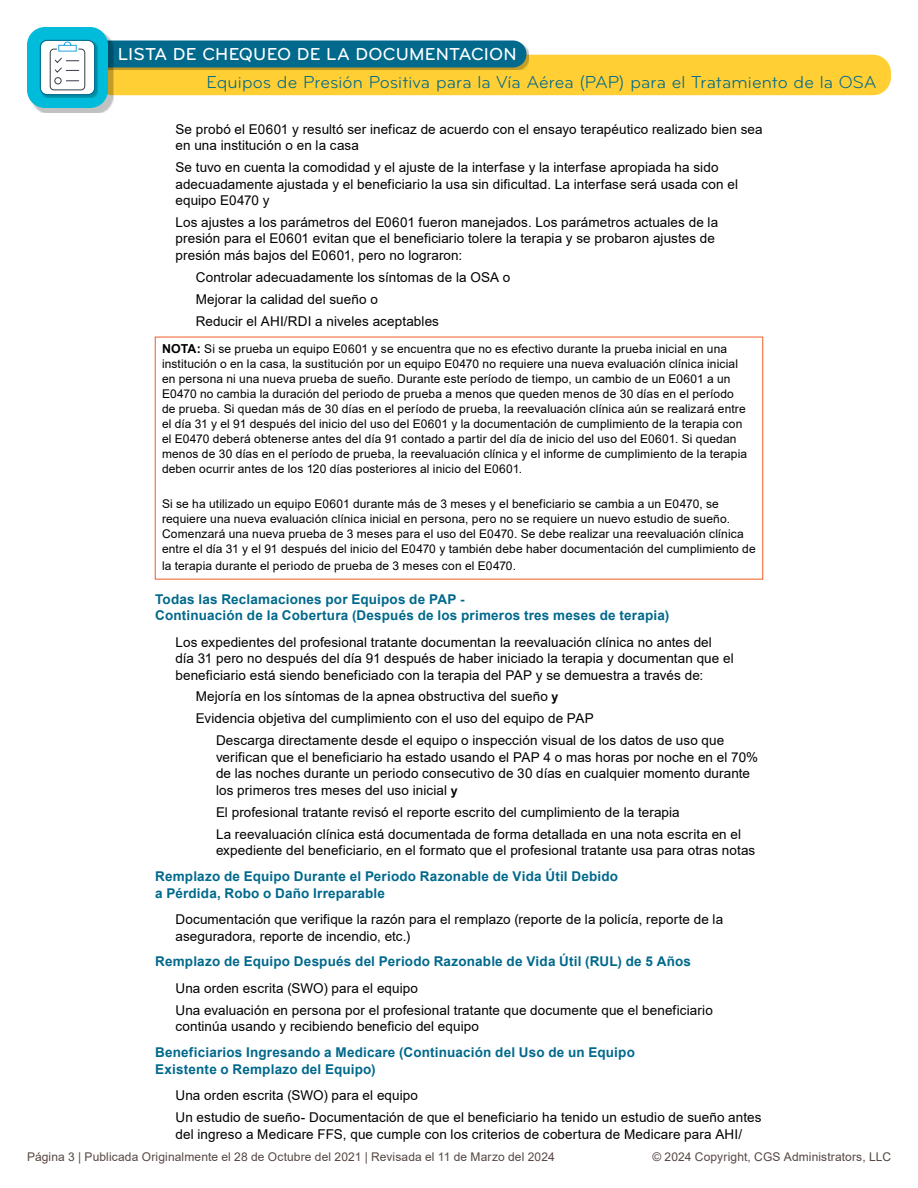
<style>
.page{position:relative;width:918px;height:1188px;background:#fff}
.page>*{position:absolute;margin:0;border:0;box-sizing:border-box;transform-origin:0 0}
.t1{font:18px "Bryant Pro";letter-spacing:.005em;color:#00698c}
.t2{font:500 18px "Bryant Pro";letter-spacing:.01em;color:#fff}
.t3{font:13.5px/16.5px "Arial";letter-spacing:.005em;color:#000}
.t4{font:700 13.5px/16.5px "Arial";letter-spacing:.015em;color:#00698c}
.t5{font:12px/15px "Arial";letter-spacing:.01em;color:#000}
.t6{font:12px "Arial";letter-spacing:.01em;color:#554742}
.s1{font-weight:700;font-size:12.3px}
</style>
<div class="page">
<div style="left:94px;top:55px;width:797px;height:40px;background:#ffcf34;border-radius:18px"></div>
<div style="left:96px;top:43px;width:433px;height:27px;background:#000;opacity:.25"></div>
<div style="left:94px;top:40px;width:432px;height:28px;background:#00698c;border-radius:14px"></div>
<div style="left:32px;top:32px;width:83px;height:81px;background:#000;opacity:.25"></div>
<div style="left:27px;top:27px;width:81px;height:81px;background:#00bcda;border-radius:18px"></div>
<div style="left:42px;top:42px;width:56px;height:56px;background:#000;opacity:.25"></div>
<div style="left:40px;top:40px;width:55px;height:55px;background:#fff;border-radius:7px"></div>
<div style="left:50px;top:49px;width:35px;height:41px;border:1px solid #3a3b47;border-radius:4px"></div>
<svg style="left:54px;top:42px;width:25px;height:43px"></svg>
<div style="left:40px;top:40px;width:55px;height:55px;border:1px solid #00698c;border-radius:7px"></div>
<h1 class="t2" style="left:118px;top:43px;width:401px">LISTA DE CHEQUEO DE LA DOCUMENTACION</h1>
<h1 class="t1" style="left:207px;top:72px;width:672px">Equipos de Presión Positiva para la Vía Aérea (PAP) para el Tratamiento de la OSA</h1>
<p class="t3" style="left:176px;top:121px;width:589px">Se probó el E0601 y resultó ser ineficaz de acuerdo con el ensayo terapéutico realizado bien sea en una institución o en la casa</p>
<p class="t3" style="left:176px;top:159px;width:564px">Se tuvo en cuenta la comodidad y el ajuste de la interfase y la interfase apropiada ha sido adecuadamente ajustada y el beneficiario la usa sin dificultad. La interfase será usada con el equipo E0470 y</p>
<p class="t3" style="left:176px;top:214px;width:544px">Los ajustes a los parámetros del E0601 fueron manejados. Los parámetros actuales de la presión para el E0601 evitan que el beneficiario tolere la terapia y se probaron ajustes de presión más bajos del E0601, pero no lograron:</p>
<p class="t3" style="left:196px;top:266px;width:316px;line-height:21.9px">Controlar adecuadamente los síntomas de la OSA o<br>Mejorar la calidad del sueño o<br>Reducir el AHI/RDI a niveles aceptables</p>
<p class="t5" style="left:162px;top:341px;width:587px"><span class="s1">NOTA:</span> Si se prueba un equipo E0601 y se encuentra que no es efectivo durante la prueba inicial en una institución o en la casa, la sustitución por un equipo E0470 no requiere una nueva evaluación clínica inicial en persona ni una nueva prueba de sueño. Durante este período de tiempo, un cambio de un E0601 a un E0470 no cambia la duración del periodo de prueba a menos que queden menos de 30 días en el período de prueba. Si quedan más de 30 días en el período de prueba, la reevaluación clínica aún se realizará entre el día 31 y el 91 después del inicio del uso del E0601 y la documentación de cumplimiento de la terapia con el E0470 deberá obtenerse antes del día 91 contado a partir del día de inicio del uso del E0601. Si quedan menos de 30 días en el período de prueba, la reevaluación clínica y el informe de cumplimiento de la terapia deben ocurrir antes de los 120 días posteriores al inicio del E0601.</p>
<p class="t5" style="left:162px;top:496px;width:595px">Si se ha utilizado un equipo E0601 durante más de 3 meses y el beneficiario se cambia a un E0470, se requiere una nueva evaluación clínica inicial en persona, pero no se requiere un nuevo estudio de sueño.<br>Comenzará una nueva prueba de 3 meses para el uso del E0470. Se debe realizar una reevaluación clínica entre el día 31 y el 91 después del inicio del E0470 y también debe haber documentación del cumplimiento de</p>
<p class="t5" style="left:162px;top:558px;width:356px">la terapia durante el periodo de prueba de 3 meses con el E0470.</p>
<p class="t4" style="left:155px;top:591px;width:515px">Todas las Reclamaciones por Equipos de PAP -<br>Continuación de la Cobertura (Después de los primeros tres meses de terapia)</p>
<p class="t3" style="left:176px;top:634px;width:560px">Los expedientes del profesional tratante documentan la reevaluación clínica no antes del día 31 pero no después del día 91 después de haber iniciado la terapia y documentan que el beneficiario está siendo beneficiado con la terapia del PAP y se demuestra a través de:</p>
<p class="t3" style="left:196px;top:688px;width:364px">Mejoría en los síntomas de la apnea obstructiva del sueño <span class="s1">y</span></p>
<p class="t3" style="left:196px;top:710px;width:399px">Evidencia objetiva del cumplimiento con el uso del equipo de PAP</p>
<p class="t3" style="left:216px;top:732px;width:510px">Descarga directamente desde el equipo o inspección visual de los datos de uso que</p>
<p class="t3" style="left:216px;top:749px;width:544px">verifican que el beneficiario ha estado usando el PAP 4 o mas horas por noche en el 70% de las noches durante un periodo consecutivo de 30 días en cualquier momento durante los primeros tres meses del uso inicial <span class="s1">y</span></p>
<p class="t3" style="left:216px;top:801px;width:527px;line-height:21.9px">El profesional tratante revisó el reporte escrito del cumplimiento de la terapia<br>La reevaluación clínica está documentada de forma detallada en una nota escrita en el</p>
<p class="t3" style="left:216px;top:842px;width:541px">expediente del beneficiario, en el formato que el profesional tratante usa para otras notas</p>
<p class="t4" style="left:155px;top:868px;width:464px">Remplazo de Equipo Durante el Periodo Razonable de Vida Útil Debido a Pérdida, Robo o Daño Irreparable</p>
<p class="t3" style="left:176px;top:911px;width:549px">Documentación que verifique la razón para el remplazo (reporte de la policía, reporte de la aseguradora, reporte de incendio, etc.)</p>
<p class="t4" style="left:155px;top:954px;width:537px">Remplazo de Equipo Después del Periodo Razonable de Vida Útil (RUL) de 5 Años</p>
<p class="t3" style="left:176px;top:977px;width:539px;line-height:21.9px">Una orden escrita (SWO) para el equipo<br>Una evaluación en persona por el profesional tratante que documente que el beneficiario</p>
<p class="t3" style="left:176px;top:1018px;width:305px">continúa usando y recibiendo beneficio del equipo</p>
<p class="t4" style="left:155px;top:1044px;width:481px">Beneficiarios Ingresando a Medicare (Continuación del Uso de un Equipo<br>Existente o Remplazo del Equipo)</p>
<p class="t3" style="left:176px;top:1085px;width:588px;line-height:21.9px">Una orden escrita (SWO) para el equipo<br>Un estudio de sueño- Documentación de que el beneficiario ha tenido un estudio de sueño antes</p>
<p class="t3" style="left:176px;top:1126px;width:568px">del ingreso a Medicare FFS, que cumple con los criterios de cobertura de Medicare para AHI/</p>
<p class="t6" style="left:27px;top:1149px;width:529px">Página 3 | Publicada Originalmente el 28 de Octubre del 2021 | Revisada el 11 de Marzo del 2024</p>
<p class="t6" style="left:652px;top:1149px;width:240px">© 2024 Copyright, CGS Administrators, LLC</p>
</div>
